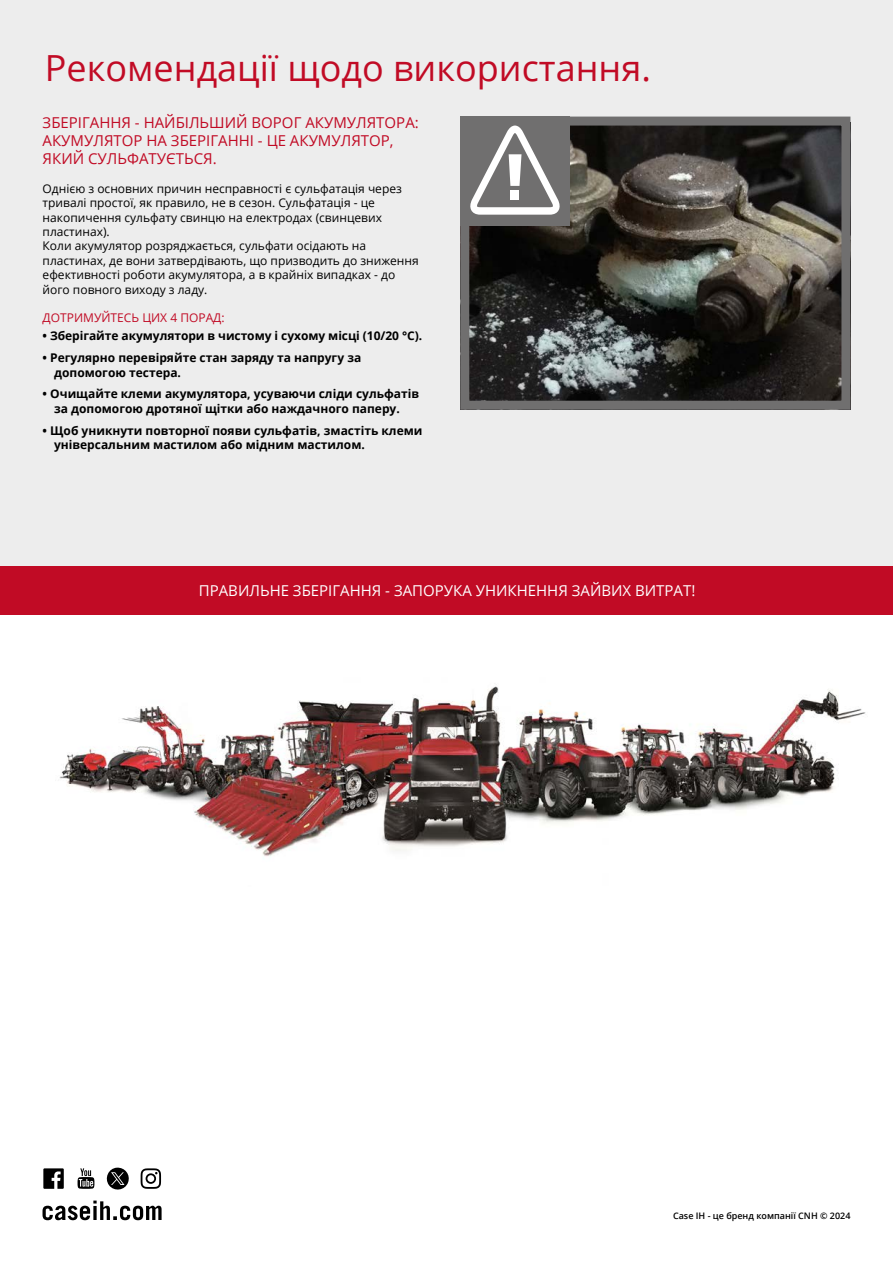
<style>
.page{position:relative;width:893px;height:1263px;background:#fff}
.page>*{position:absolute;margin:0;border:0;box-sizing:border-box;transform-origin:0 0}
.t1{font:36px "Open Sans";color:#c10b25}
.t2{font:15px/18px "Open Sans";color:#c10b25}
.t3{font:15px "Open Sans";color:#fff}
.t4{font:12px/14.4px "Open Sans";color:#000}
.t5{font:700 12px/14.4px "Open Sans";color:#000}
.t6{font:12px "Open Sans";color:#c10b25}
.t7{font:600 9px "Open Sans";color:#000}
</style>
<div class="page">
<div style="left:0;top:0;width:893px;height:615px;background:#ededed"></div>
<div style="left:0;top:567px;width:893px;height:48px;background:#c10b25"></div>
<img style="left:470px;top:127px;width:370px;height:273px">
<div style="left:460px;top:117px;width:390px;height:293px;border:9px solid #706f6f"></div>
<div style="left:460px;top:117px;width:110px;height:109px;background:#706f6f"></div>
<svg style="left:470px;top:126px;width:90px;height:89px"></svg>
<div style="left:510px;top:190px;width:9px;height:10px;background:#fff"></div>
<img style="left:59px;top:686px;width:807px;height:170px">
<svg style="left:43px;top:1200px;width:119px;height:20px"></svg>
<svg style="left:78px;top:1168px;width:16px;height:21px"></svg>
<svg style="left:141px;top:1168px;width:20px;height:21px"></svg>
<svg style="left:43px;top:1168px;width:21px;height:21px"></svg>
<svg style="left:106px;top:1167px;width:23px;height:23px"></svg>
<p class="t1" style="left:45px;top:43px;width:608px">Рекомендації щодо використання.</p>
<p class="t2" style="left:43px;top:113px;width:378px">ЗБЕРІГАННЯ - НАЙБІЛЬШИЙ ВОРОГ АКУМУЛЯТОРА:<br>АКУМУЛЯТОР НА ЗБЕРІГАННІ - ЦЕ АКУМУЛЯТОР,<br>ЯКИЙ СУЛЬФАТУЄТЬСЯ.</p>
<p class="t4" style="left:43px;top:181px;width:361px">Однією з основних причин несправності є сульфатація через тривалі простої, як правило, не в сезон. Сульфатація - це накопичення сульфату свинцю на електродах (свинцевих пластинах).</p>
<p class="t4" style="left:43px;top:239px;width:378px">Коли акумулятор розряджається, сульфати осідають на пластинах, де вони затвердівають, що призводить до зниження ефективності роботи акумулятора, а в крайніх випадках - до його повного виходу з ладу.</p>
<p class="t6" style="left:43px;top:310px;width:184px">ДОТРИМУЙТЕСЬ ЦИХ 4 ПОРАД:</p>
<p class="t5" style="left:43px;top:329px;width:381px">• Зберігайте акумулятори в чистому і сухому місці (10/20 °C).</p>
<p class="t5" style="left:54px;top:350px;width:309px;text-indent:-11px">• Регулярно перевіряйте стан заряду та напругу за допомогою тестера.</p>
<p class="t5" style="left:54px;top:387px;width:367px;text-indent:-11px">• Очищайте клеми акумулятора, усуваючи сліди сульфатів за допомогою дротяної щітки або наждачного паперу.</p>
<p class="t5" style="left:54px;top:423px;width:370px;text-indent:-11px">• Щоб уникнути повторної появи сульфатів, змастіть клеми універсальним мастилом або мідним мастилом.</p>
<p class="t3" style="left:199px;top:581px;width:498px">ПРАВИЛЬНЕ ЗБЕРІГАННЯ - ЗАПОРУКА УНИКНЕННЯ ЗАЙВИХ ВИТРАТ!</p>
<p class="t7" style="left:673px;top:1210px;width:179px">Case IH - це бренд компанії CNH © 2024</p>
</div>
